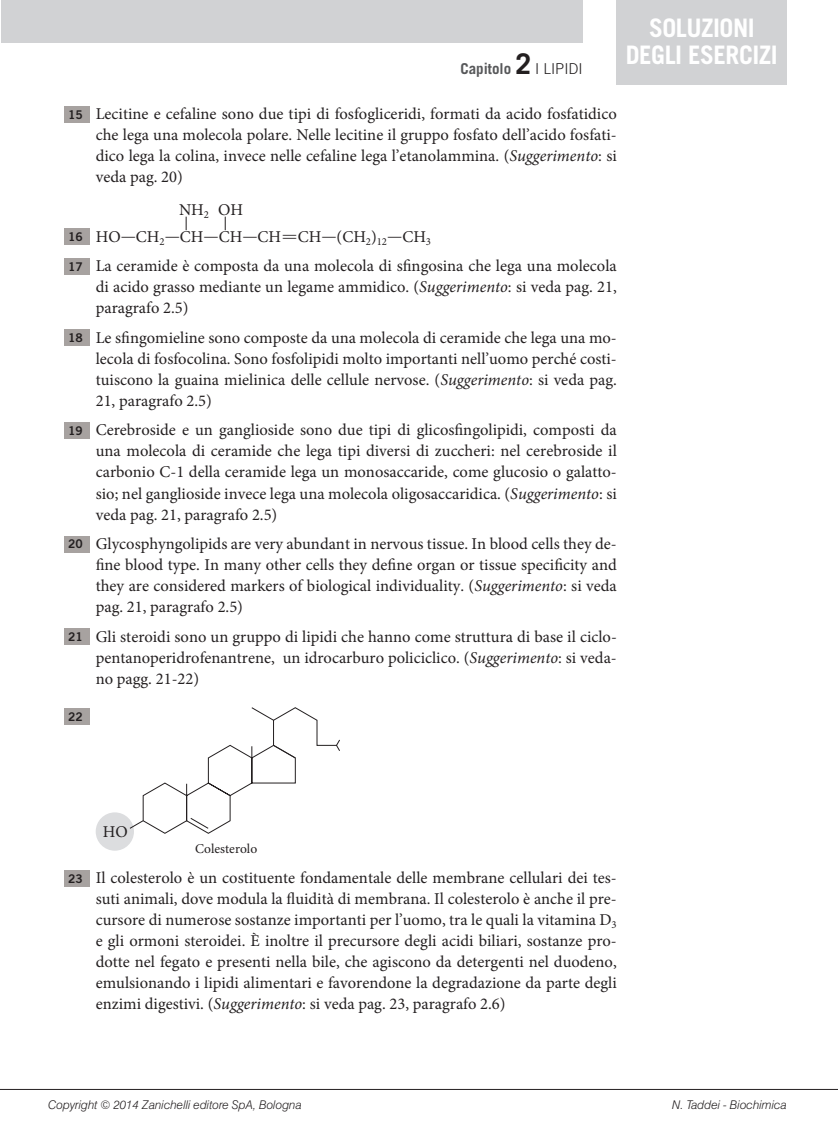
<style>
.page{position:relative;width:838px;height:1132px;background:#fff}
.page>*{position:absolute;margin:0;border:0;box-sizing:border-box;transform-origin:0 0}
.t1{font:700 25.5px/27px "Trade Gothic LT Std";letter-spacing:-.02em;color:#fff;text-align:center}
.t2{font:16.5px/21px "Minion Pro";color:#231f20;text-align:justify}
.t3{font:700 15px "Trade Gothic LT Std";color:#57585a}
.t4{font:13.5px "Minion Pro";color:#231f20}
.t5{font:italic 300 12px "Swiss 721 BT";color:#231f20}
.t6{font:12px "Trade Gothic LT Std Bd 2";color:#231f20}
.s1{font-size:28.5px;color:#231f20}
.s2{font-weight:300;color:#231f20}
.s3{font-family:"Trade Gothic LT Std Bd 2";font-size:12px}
.s4{font-style:italic}
</style>
<div class="page">
<div style="left:1px;top:0;width:582px;height:43px;background:#d1d2d4"></div>
<hr style="left:0;top:1088px;width:838px;height:1px;background:#231f20">
<div style="left:617px;top:0;width:170px;height:85px;background:#d1d2d4"></div>
<div style="left:64px;top:106px;width:25px;height:17px;background:#a7a2a0"></div>
<div style="left:64px;top:229px;width:25px;height:16px;background:#a7a2a0"></div>
<svg style="left:186px;top:216px;width:1px;height:14px"></svg>
<svg style="left:225px;top:216px;width:1px;height:14px"></svg>
<div style="left:64px;top:258px;width:25px;height:16px;background:#a7a2a0"></div>
<div style="left:64px;top:330px;width:25px;height:16px;background:#a7a2a0"></div>
<div style="left:64px;top:422px;width:25px;height:16px;background:#a7a2a0"></div>
<div style="left:64px;top:536px;width:25px;height:16px;background:#a7a2a0"></div>
<div style="left:64px;top:628px;width:25px;height:16px;background:#a7a2a0"></div>
<div style="left:64px;top:708px;width:25px;height:16px;background:#a7a2a0"></div>
<div style="left:96px;top:812px;width:38px;height:38px;background:#dcdddf;border-radius:50%"></div>
<svg style="left:129px;top:707px;width:211px;height:126px"></svg>
<div style="left:64px;top:869px;width:25px;height:17px;background:#a7a2a0"></div>
<p class="t3" style="left:460px;top:59px;width:124px">Capitolo <span class="s1">2</span> <span class="s2">I LIPIDI</span></p>
<h1 class="t1" style="left:626px;top:14px;width:153px">SOLUZIONI<br>DEGLI ESERCIZI</h1>
<p class="t2" style="left:96px;top:104px;width:522px;text-indent:-28px"><span class="s3">15</span> Lecitine e cefaline sono due tipi di fosfogliceridi, formati da acido fosfatidico che lega una molecola polare. Nelle lecitine il gruppo fosfato dell’acido fosfati&shy;dico lega la colina, invece nelle cefaline lega l’etanolammina. (<span class="s4">Suggerimento</span>: si veda pag. 20)</p>
<p class="t2" style="left:179px;top:200px;width:66px">NH<sub>2</sub> OH</p>
<p class="t2" style="left:68px;top:226px;width:364px"><span class="s3">16</span> HO—CH<sub>2</sub>—CH—CH—CH=CH—(CH<sub>2</sub>)<sub>12</sub>—CH<sub>3</sub></p>
<p class="t2" style="left:96px;top:255px;width:522px;text-indent:-28px"><span class="s3">17</span> La ceramide è composta da una molecola di sfingosina che lega una molecola di acido grasso mediante un legame ammidico. (<span class="s4">Suggerimento</span>: si veda pag. 21, paragrafo 2.5)</p>
<p class="t2" style="left:96px;top:327px;width:522px;text-indent:-28px"><span class="s3">18</span> Le sfingomieline sono composte da una molecola di ceramide che lega una mo&shy;lecola di fosfocolina. Sono fosfolipidi molto importanti nell’uomo perché costi&shy;tuiscono la guaina mielinica delle cellule nervose. (<span class="s4">Suggerimento</span>: si veda pag.<br>21, paragrafo 2.5)</p>
<p class="t2" style="left:96px;top:419px;width:522px;text-indent:-28px"><span class="s3">19</span> Cerebroside e un ganglioside sono due tipi di glicosfingolipidi, composti da una molecola di ceramide che lega tipi diversi di zuccheri: nel cerebroside il carbonio C-1 della ceramide lega un monosaccaride, come glucosio o galatto&shy;sio; nel ganglioside invece lega una molecola oligosaccaridica. (<span class="s4">Suggerimento</span>: si veda pag. 21, paragrafo 2.5)</p>
<p class="t2" style="left:96px;top:533px;width:522px;text-indent:-28px"><span class="s3">20</span> Glycosphyngolipids are very abundant in nervous tissue. In blood cells they de&shy;fine blood type. In many other cells they define organ or tissue specificity and they are considered markers of biological individuality. (<span class="s4">Suggerimento</span>: si veda pag. 21, paragrafo 2.5)</p>
<p class="t2" style="left:96px;top:625px;width:522px;text-indent:-28px"><span class="s3">21</span> Gli steroidi sono un gruppo di lipidi che hanno come struttura di base il ciclo&shy;pentanoperidrofenantrene, un idrocarburo policiclico. (<span class="s4">Suggerimento</span>: si veda&shy;no pagg. 21-22)</p>
<p class="t6" style="left:68px;top:709px;width:16px">22</p>
<p class="t2" style="left:103px;top:820px;width:26px">HO</p>
<p class="t4" style="left:195px;top:839px;width:64px">Colesterolo</p>
<p class="t2" style="left:96px;top:867px;width:522px;text-indent:-28px"><span class="s3">23</span> Il colesterolo è un costituente fondamentale delle membrane cellulari dei tes&shy;suti animali, dove modula la fluidità di membrana. Il colesterolo è anche il pre&shy;cursore di numerose sostanze importanti per l’uomo, tra le quali la vitamina D<sub>3 </sub>e gli ormoni steroidei. È inoltre il precursore degli acidi biliari, sostanze pro&shy;dotte nel fegato e presenti nella bile, che agiscono da detergenti nel duodeno, emulsionando i lipidi alimentari e favorendone la degradazione da parte degli enzimi digestivi. (<span class="s4">Suggerimento</span>: si veda pag. 23, paragrafo 2.6)</p>
<p class="t5" style="left:48px;top:1097px;width:255px">Copyright © 2014 Zanichelli editore SpA, Bologna</p>
<p class="t5" style="left:672px;top:1097px;width:116px">N. Taddei - Biochimica</p>
</div>
